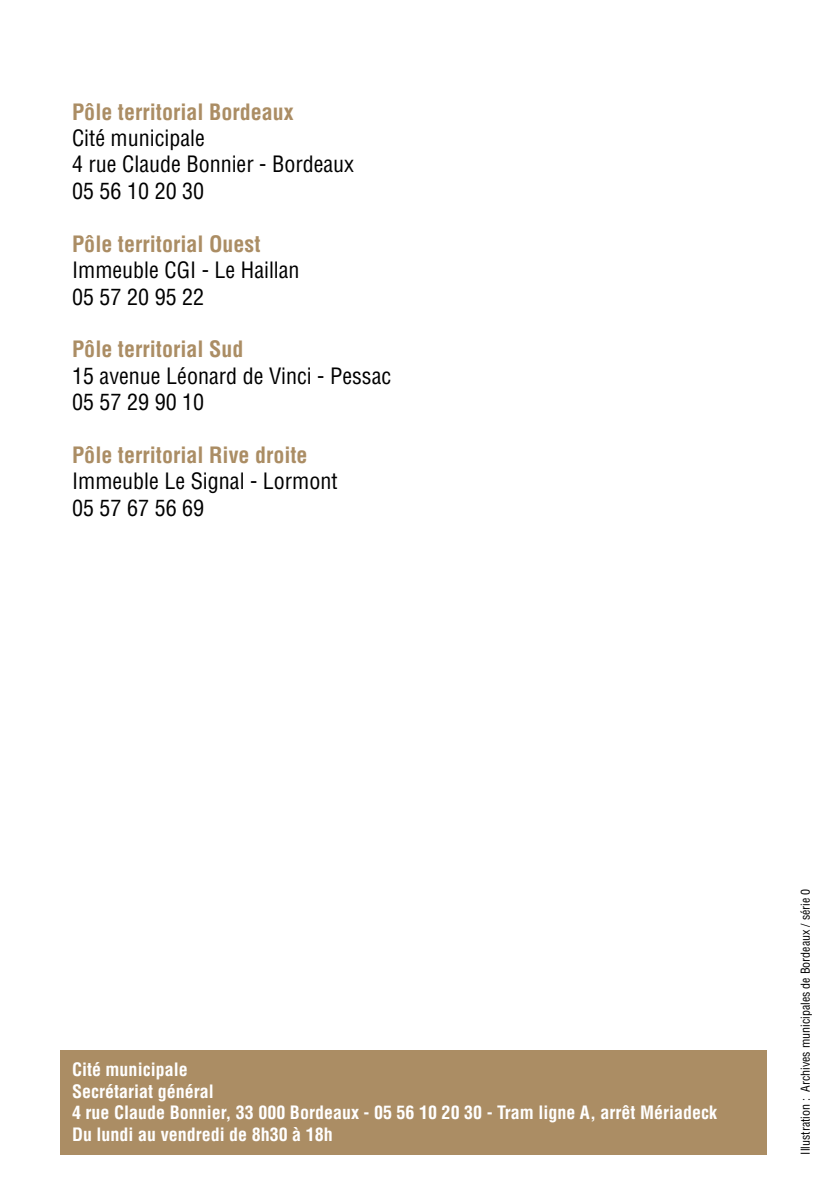
<style>
.page{position:relative;width:840px;height:1191px;background:#fff}
.page>*{position:absolute;margin:0;border:0;box-sizing:border-box;transform-origin:0 0}
.t1{font:condensed 22px/26.4px "Helvetica";color:#000}
.t2{font:700 condensed 22px "Helvetica";color:#ab8d64}
.t3{font:700 condensed 18px/21.6px "Helvetica";color:#fff}
.t4{font:condensed 12px "Helvetica";color:#000}
</style>
<div class="page">
<div style="left:61px;top:1050px;width:705px;height:104px;background:#ab8d64"></div>
<p class="t2" style="left:72px;top:98px;width:223px">Pôle territorial Bordeaux</p>
<p class="t1" style="left:72px;top:125px;width:283px">Cité municipale<br>4 rue Claude Bonnier - Bordeaux<br>05 56 10 20 30</p>
<p class="t2" style="left:72px;top:230px;width:190px">Pôle territorial Ouest</p>
<p class="t1" style="left:72px;top:257px;width:229px">Immeuble CGI - Le Haillan<br>05 57 20 95 22</p>
<p class="t2" style="left:72px;top:335px;width:173px">Pôle territorial Sud</p>
<p class="t1" style="left:72px;top:362px;width:320px">15 avenue Léonard de Vinci - Pessac<br>05 57 29 90 10</p>
<p class="t2" style="left:72px;top:441px;width:237px">Pôle territorial Rive droite</p>
<p class="t1" style="left:72px;top:468px;width:267px">Immeuble Le Signal - Lormont<br>05 57 67 56 69</p>
<p class="t3" style="left:72px;top:1058px;width:646px">Cité municipale<br>Secrétariat général<br>4 rue Claude Bonnier, 33 000 Bordeaux - 05 56 10 20 30 - Tram ligne A, arrêt Mériadeck Du lundi au vendredi de 8h30 à 18h</p>
<p class="t4" style="left:797px;top:1154px;width:267px;rotate:-90deg">Illustration : Archives municipales de Bordeaux / série 0</p>
</div>
